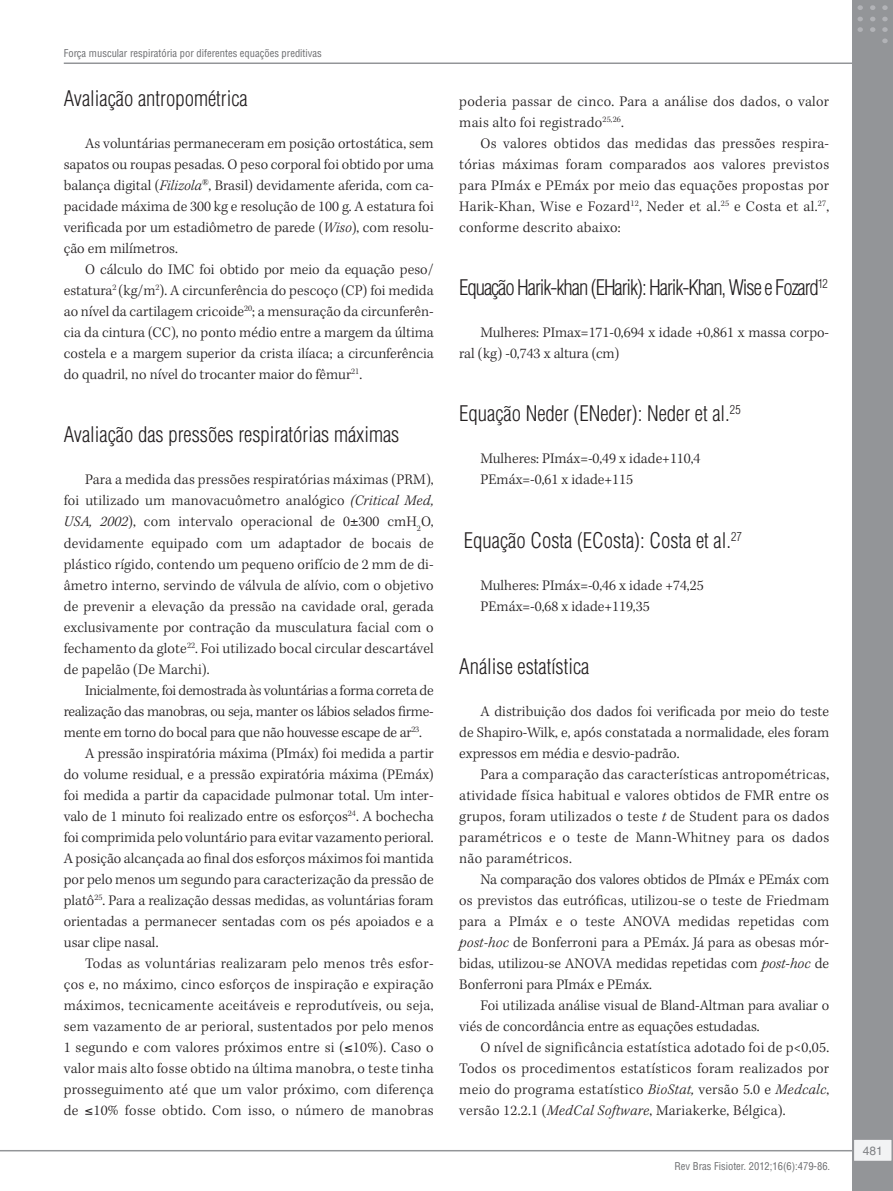
<style>
.page{position:relative;width:893px;height:1191px;background:#fff}
.page>*{position:absolute;margin:0;border:0;box-sizing:border-box;transform-origin:0 0}
.z04_1_Sub2{font:300 condensed 21px "Helvetica LT Std";color:#231f20}
.z04_1_Sub2-2{font:300 condensed 21px "Helvetica LT Std";letter-spacing:-.05em;color:#231f20}
.z05_0_texto_txt{font:300 15px/21px "Kepler Std";letter-spacing:.005em;color:#231f20;text-align:justify}
.t1{font:12px "Helvetica LT Std";color:#808285}
.z06_2_cabecalho{font:condensed 10.5px "Helvetica LT Std";color:#6c6d70}
.s1{font-style:italic}
</style>
<div class="page">
<hr style="left:64px;top:62px;width:810px;height:2px;background:#939598">
<div style="left:853px;top:0;width:40px;height:1191px;background:#939598"></div>
<hr style="left:0;top:1150px;width:879px;height:1px;background:#939598">
<div style="left:853px;top:1139px;width:39px;height:22px;background:#f2f3f4"></div>
<div style="left:853px;top:1138px;width:40px;height:24px;border:2px solid #939598"></div>
<svg style="left:857px;top:27px;width:6px;height:5px"></svg>
<svg style="left:857px;top:17px;width:6px;height:4px"></svg>
<svg style="left:857px;top:5px;width:6px;height:5px"></svg>
<svg style="left:870px;top:27px;width:5px;height:5px"></svg>
<svg style="left:870px;top:17px;width:5px;height:4px"></svg>
<svg style="left:870px;top:5px;width:5px;height:5px"></svg>
<svg style="left:882px;top:27px;width:6px;height:5px"></svg>
<svg style="left:882px;top:38px;width:6px;height:5px"></svg>
<svg style="left:882px;top:17px;width:6px;height:4px"></svg>
<svg style="left:882px;top:5px;width:6px;height:5px"></svg>
<p class="z06_2_cabecalho" style="left:64px;top:46px;width:260px">Força muscular respiratória por diferentes equações preditivas</p>
<p class="z04_1_Sub2" style="left:64px;top:86px;width:185px">Avaliação antropométrica</p>
<p class="z05_0_texto_txt" style="left:64px;top:134px;width:371px;text-indent:21px">As voluntárias permaneceram em posição ortostática, sem sapatos ou roupas pesadas. O peso corporal foi obtido por uma balança digital (<span class="s1">Filizola</span><sup>®</sup>, Brasil) devidamente aferida, com ca&shy;pacidade máxima de 300 kg e resolução de 100 g. A estatura foi verificada por um estadiômetro de parede (<span class="s1">Wiso</span>), com resolu&shy;ção em milímetros.</p>
<p class="z05_0_texto_txt" style="left:64px;top:260px;width:371px;text-indent:21px">O cálculo do IMC foi obtido por meio da equação peso/ estatura<sup>2</sup> (kg/m<sup>2</sup>). A circunferência do pescoço (CP) foi medida ao nível da cartilagem cricoide<sup>20</sup>; a mensuração da circunferên&shy;cia da cintura (CC), no ponto médio entre a margem da última costela e a margem superior da crista ilíaca; a circunferência do quadril, no nível do trocanter maior do fêmur<sup>21</sup>.</p>
<p class="z04_1_Sub2" style="left:64px;top:422px;width:337px">Avaliação das pressões respiratórias máximas</p>
<p class="z05_0_texto_txt" style="left:64px;top:470px;width:371px;text-indent:21px">Para a medida das pressões respiratórias máximas (PRM), foi utilizado um manovacuômetro analógico <span class="s1">(Critical Med, USA, 2002</span>), com intervalo operacional de 0 300 cmH<sub>2</sub>O, devidamente equipado com um adaptador de bocais de plástico rígido, contendo um pequeno orifício de 2 mm de di&shy;âmetro interno, servindo de válvula de alívio, com o objetivo de prevenir a elevação da pressão na cavidade oral, gerada exclusivamente por contração da musculatura facial com o fechamento da glote<sup>22</sup>. Foi utilizado bocal circular descartável de papelão (De Marchi).</p>
<p class="z05_0_texto_txt" style="left:64px;top:680px;width:371px;text-indent:21px">Inicialmente, foi demostrada às voluntárias a forma correta de realização das manobras, ou seja, manter os lábios selados firme&shy;mente em torno do bocal para que não houvesse escape de ar<sup>23</sup>.</p>
<p class="z05_0_texto_txt" style="left:64px;top:743px;width:371px;text-indent:21px">A pressão inspiratória máxima (PImáx) foi medida a partir do volume residual, e a pressão expiratória máxima (PEmáx) foi medida a partir da capacidade pulmonar total. Um inter&shy;valo de 1 minuto foi realizado entre os esforços<sup>24</sup>. A bochecha foi comprimida pelo voluntário para evitar vazamento perioral.<br>A posição alcançada ao final dos esforços máximos foi mantida por pelo menos um segundo para caracterização da pressão de platô<sup>25</sup>. Para a realização dessas medidas, as voluntárias foram orientadas a permanecer sentadas com os pés apoiados e a usar clipe nasal.</p>
<p class="z05_0_texto_txt" style="left:64px;top:953px;width:371px;text-indent:21px">Todas as voluntárias realizaram pelo menos três esfor&shy;ços e, no máximo, cinco esforços de inspiração e expiração máximos, tecnicamente aceitáveis e reprodutíveis, ou seja, sem vazamento de ar perioral, sustentados por pelo menos 1 segundo e com valores próximos entre si (≤10%). Caso o valor mais alto fosse obtido na última manobra, o teste tinha prosseguimento até que um valor próximo, com diferença de ≤10% fosse obtido. Com isso, o número de manobras</p>
<p class="z05_0_texto_txt" style="left:459px;top:92px;width:371px">poderia passar de cinco. Para a análise dos dados, o valor mais alto foi registrado<sup>25,26</sup>.</p>
<p class="z05_0_texto_txt" style="left:459px;top:134px;width:371px;text-indent:21px">Os valores obtidos das medidas das pressões respira&shy;tórias máximas foram comparados aos valores previstos para PImáx e PEmáx por meio das equações propostas por Harik-Khan, Wise e Fozard<sup>12</sup>, Neder et al.<sup>25</sup> e Costa et al.<sup>27</sup>, conforme descrito abaixo:</p>
<p class="z04_1_Sub2-2" style="left:459px;top:275px;width:370px">Equação Harik-khan (EHarik): Harik-Khan, Wise e Fozard<sup>12</sup></p>
<p class="z05_0_texto_txt" style="left:459px;top:323px;width:371px;text-indent:21px">Mulheres: PImax=171-0,694 x idade +0,861 x massa corpo&shy;ral (kg) -0,743 x altura (cm)</p>
<p class="z04_1_Sub2" style="left:459px;top:401px;width:283px">Equação Neder (ENeder): Neder et al.<sup>25</sup></p>
<p class="z05_0_texto_txt" style="left:480px;top:449px;width:221px">Mulheres: PImáx=-0,49 x idade+110,4</p>
<p class="z05_0_texto_txt" style="left:480px;top:470px;width:154px">PEmáx=-0,61 x idade+115</p>
<p class="z04_1_Sub2" style="left:464px;top:527px;width:279px">Equação Costa (ECosta): Costa et al.<sup>27</sup></p>
<p class="z05_0_texto_txt" style="left:480px;top:575px;width:225px">Mulheres: PImáx=-0,46 x idade +74,25</p>
<p class="z05_0_texto_txt" style="left:480px;top:596px;width:171px">PEmáx=-0,68 x idade+119,35</p>
<p class="z04_1_Sub2" style="left:459px;top:653px;width:132px">Análise estatística</p>
<p class="z05_0_texto_txt" style="left:459px;top:701px;width:371px;text-indent:21px">A distribuição dos dados foi verificada por meio do teste de Shapiro-Wilk, e, após constatada a normalidade, eles foram expressos em média e desvio-padrão.</p>
<p class="z05_0_texto_txt" style="left:459px;top:764px;width:371px;text-indent:21px">Para a comparação das características antropométricas, atividade física habitual e valores obtidos de FMR entre os grupos, foram utilizados o teste <span class="s1">t</span> de Student para os dados paramétricos e o teste de Mann-Whitney para os dados não paramétricos.</p>
<p class="z05_0_texto_txt" style="left:459px;top:869px;width:371px;text-indent:21px">Na comparação dos valores obtidos de PImáx e PEmáx com os previstos das eutróficas, utilizou-se o teste de Friedmam para a PImáx e o teste ANOVA medidas repetidas com <span class="s1">post-hoc</span> de Bonferroni para a PEmáx. Já para as obesas mór&shy;bidas, utilizou-se ANOVA medidas repetidas com <span class="s1">post</span>-<span class="s1">hoc</span> de Bonferroni para PImáx e PEmáx.</p>
<p class="z05_0_texto_txt" style="left:459px;top:995px;width:371px;text-indent:21px">Foi utilizada análise visual de Bland-Altman para avaliar o viés de concordância entre as equações estudadas.</p>
<p class="z05_0_texto_txt" style="left:459px;top:1037px;width:371px;text-indent:21px">O nível de significância estatística adotado foi de p&lt;0,05.<br>Todos os procedimentos estatísticos foram realizados por meio do programa estatístico <span class="s1">BioStat,</span> versão 5.0 e <span class="s1">Medcalc</span>, versão 12.2.1 (<span class="s1">MedCal Software</span>, Mariakerke, Bélgica).</p>
<p class="z06_2_cabecalho" style="left:674px;top:1160px;width:157px">Rev Bras Fisioter. 2012;16(6):479-86.</p>
<p class="t1" style="left:863px;top:1143px;width:22px">481</p>
</div>
